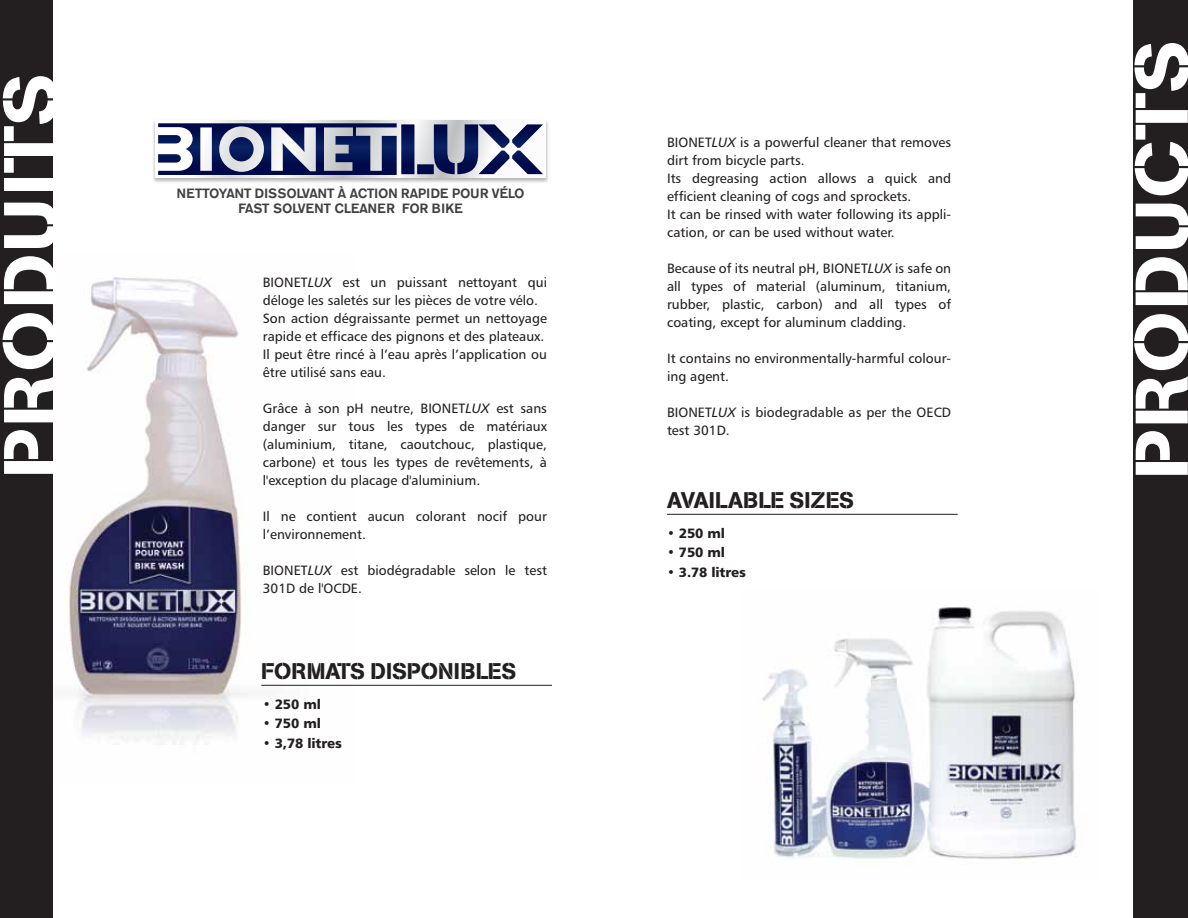
<style>
.page{position:relative;width:1188px;height:918px;background:#fff}
.page>*{position:absolute;margin:0;border:0;box-sizing:border-box;transform-origin:0 0}
.t1{font:73.8px "AG Book Stencil";letter-spacing:.02em;color:#fff;scale:1.08 1}
.t2{font:22.5px "AG Book Stencil";letter-spacing:-.005em;color:#231f20}
.t3{font:13.5px/18px "Humanist 777 BT Roman B";color:#231f20}
.t4{font:13.5px "Humanist 777 BT Black B";letter-spacing:-.01em;color:#231f20}
.t5{font:500 13.35px/14.9px "AG Old Face";letter-spacing:.02em;color:#414142;text-align:center}
.s1{font-family:"Humanist 777 BT Italic B"}
</style>
<div class="page">
<img style="left:762px;top:607px;width:315px;height:252px">
<img style="left:52px;top:252px;width:301px;height:532px">
<div style="left:0;top:0;width:52px;height:918px;background:#231f20"></div>
<div style="left:1134px;top:0;width:54px;height:918px;background:#231f20"></div>
<hr style="left:667px;top:514px;width:291px;height:1px;background:#231f20">
<hr style="left:261px;top:685px;width:291px;height:1px;background:#231f20">
<img style="left:153px;top:120px;width:395px;height:63px">
<svg style="left:155px;top:121px;width:391px;height:57px"></svg>
<svg style="left:158px;top:123px;width:239px;height:52px"></svg>
<div style="left:229px;top:137px;width:25px;height:24px;background:#071c5d;border-radius:12px"></div>
<div style="left:417px;top:164px;width:17px;height:10px;background:#000a4a"></div>
<svg style="left:401px;top:124px;width:13px;height:50px"></svg>
<svg style="left:434px;top:124px;width:109px;height:50px"></svg>
<h1 class="t1" style="left:-14px;top:478px;width:377px;rotate:-90deg">PRODUITS</h1>
<p class="t5" style="left:177px;top:186px;width:349px">NETTOYANT DISSOLVANT À ACTION RAPIDE POUR VÉLO<br>FAST SOLVENT CLEANER FOR BIKE</p>
<p class="t3" style="left:263px;top:273px;width:286px">BIONET<span class="s1">LUX</span> est un puissant nettoyant qui déloge les saletés sur les pièces de votre vélo.<br>Son action dégraissante permet un nettoyage rapide et efficace des pignons et des plateaux.<br>Il peut être rincé à l’eau après l’application ou être utilisé sans eau.</p>
<p class="t3" style="left:263px;top:399px;width:286px;text-align:justify">Grâce à son pH neutre, BIONET<span class="s1">LUX</span> est sans danger sur tous les types de matériaux (aluminium, titane, caoutchouc, plastique, carbone) et tous les types de revêtements, à l'exception du placage d'aluminium.</p>
<p class="t3" style="left:263px;top:507px;width:286px">Il ne contient aucun colorant nocif pour l’environnement.</p>
<p class="t3" style="left:263px;top:561px;width:286px">BIONET<span class="s1">LUX</span> est biodégradable selon le test<br>301D de l'OCDE.</p>
<h2 class="t2" style="left:261px;top:658px;width:257px">FORMATS DISPONIBLES</h2>
<p class="t4" style="left:263px;top:696px;width:59px">• 250 ml</p>
<p class="t4" style="left:263px;top:715px;width:59px">• 750 ml</p>
<p class="t4" style="left:263px;top:735px;width:80px">• 3,78 litres</p>
<p class="t3" style="left:667px;top:133px;width:286px">BIONET<span class="s1">LUX</span> is a powerful cleaner that removes dirt from bicycle parts.<br>Its degreasing action allows a quick and efficient cleaning of cogs and sprockets.<br>It can be rinsed with water following its appli&shy;cation, or can be used without water.</p>
<p class="t3" style="left:667px;top:259px;width:286px;text-align:justify">Because of its neutral pH, BIONET<span class="s1">LUX</span> is safe on all types of material (aluminum, titanium, rubber, plastic, carbon) and all types of coating, except for aluminum cladding.</p>
<p class="t3" style="left:667px;top:349px;width:286px">It contains no environmentally-harmful colour&shy;ing agent.</p>
<p class="t3" style="left:667px;top:403px;width:286px">BIONET<span class="s1">LUX</span> is biodegradable as per the OECD test 301D.</p>
<h2 class="t2" style="left:667px;top:487px;width:188px">AVAILABLE SIZES</h2>
<p class="t4" style="left:667px;top:525px;width:59px">• 250 ml</p>
<p class="t4" style="left:667px;top:544px;width:59px">• 750 ml</p>
<p class="t4" style="left:667px;top:564px;width:80px">• 3.78 litres</p>
<h1 class="t1" style="left:1118px;top:479px;width:408px;rotate:-90deg">PRODUCTS</h1>
</div>
